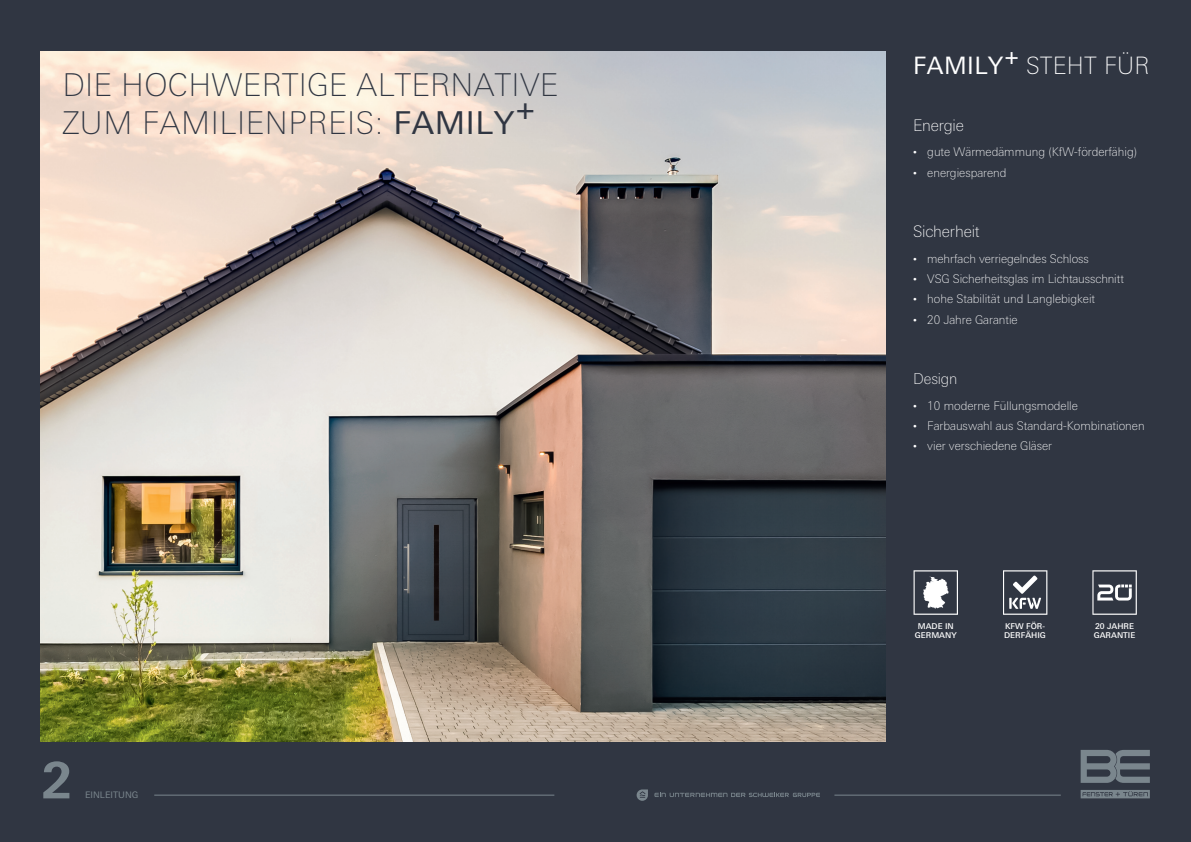
<style>
.page{position:relative;width:1191px;height:842px;background:#303642}
.page>*{position:absolute;margin:0;border:0;box-sizing:border-box;transform-origin:0 0}
.t1{font:66px "BE Icons";color:#fff}
.t2{font:700 50px "LT Univers Basic";color:#7a868d}
.t3{font:100 31.5px/38px "LT Univers Basic";letter-spacing:.01em;color:#303642}
.t4{font:31.5px "LT Univers Basic";color:#303642}
.t5{font:100 24px "LT Univers Basic";letter-spacing:.02em;color:#fff}
.t6{font:100 16px "LT Univers Basic";letter-spacing:-.01em;color:#fff}
.t7{font:100 15px "LT Univers Basic";letter-spacing:-.01em;color:#fff}
.t8{font:100 12px/20.4px "LT Univers Basic";color:#fff}
.t9{font:9px "LT Univers Basic";color:#7a868d}
.t10{font:500 8px/9px "LT Univers Basic";color:#fff}
.s1{font-weight:400}
.s2{font-family:"BE Bullit V09";font-weight:400}
</style>
<div class="page">
<hr style="left:154px;top:795px;width:400px;height:1px;background:#7a868d">
<img style="left:41px;top:51px;width:844px;height:690px">
<svg style="left:654px;top:793px;width:166px;height:4px"></svg>
<svg style="left:636px;top:789px;width:12px;height:12px"></svg>
<svg style="left:1080px;top:790px;width:69px;height:8px"></svg>
<svg style="left:1080px;top:750px;width:69px;height:33px"></svg>
<hr style="left:834px;top:795px;width:226px;height:1px;background:#7a868d">
<h3 class="t3" style="left:62px;top:66px;width:497px">DIE HOCHWERTIGE ALTERNATIVE<br>ZUM FAMILIENPREIS: <span class="s1">FAMILY</span></h3>
<h3 class="t4" style="left:514px;top:90px;width:23px">+</h3>
<h2 class="t2" style="left:41px;top:750px;width:33px">2</h2>
<p class="t9" style="left:85px;top:790px;width:55px">EINLEITUNG</p>
<h3 class="t5" style="left:913px;top:52px;width:238px"><span class="s1">FAMILY</span><sup>+</sup> STEHT FÜR</h3>
<h3 class="t6" style="left:913px;top:116px;width:52px">Energie</h3>
<p class="t8" style="left:913px;top:142px;width:225px"><span class="s2">B</span> gute Wärmedämmung (KfW-förderfähig)<br><span class="s2">B</span> energiesparend</p>
<h3 class="t6" style="left:913px;top:222px;width:68px">Sicherheit</h3>
<p class="t8" style="left:913px;top:248px;width:212px"><span class="s2">B</span> mehrfach verriegelndes Schloss<br><span class="s2">B</span> VSG Sicherheitsglas im Lichtausschnitt <span class="s2">B</span> hohe Stabilität und Langlebigkeit<br><span class="s2">B</span> 20 Jahre Garantie</p>
<p class="t7" style="left:913px;top:370px;width:46px">Design</p>
<p class="t8" style="left:913px;top:395px;width:233px"><span class="s2">B</span> 10 moderne Füllungsmodelle<br><span class="s2">B</span> Farbauswahl aus Standard-Kombinationen<br><span class="s2">B</span> vier verschiedene Gläser</p>
<h1 class="t1" style="left:910px;top:555px;width:53px">K</h1>
<p class="t10" style="left:915px;top:630px;width:43px">GERMANY</p>
<p class="t10" style="left:917px;top:621px;width:37px">MADE IN</p>
<h1 class="t1" style="left:999px;top:555px;width:53px">J</h1>
<p class="t10" style="left:1004px;top:630px;width:43px">DERFÄHIG</p>
<p class="t10" style="left:1005px;top:621px;width:41px">KFW FÖR-</p>
<h1 class="t1" style="left:1089px;top:555px;width:53px">L</h1>
<p class="t10" style="left:1093px;top:621px;width:43px">20 JAHRE<br>GARANTIE</p>
</div>
